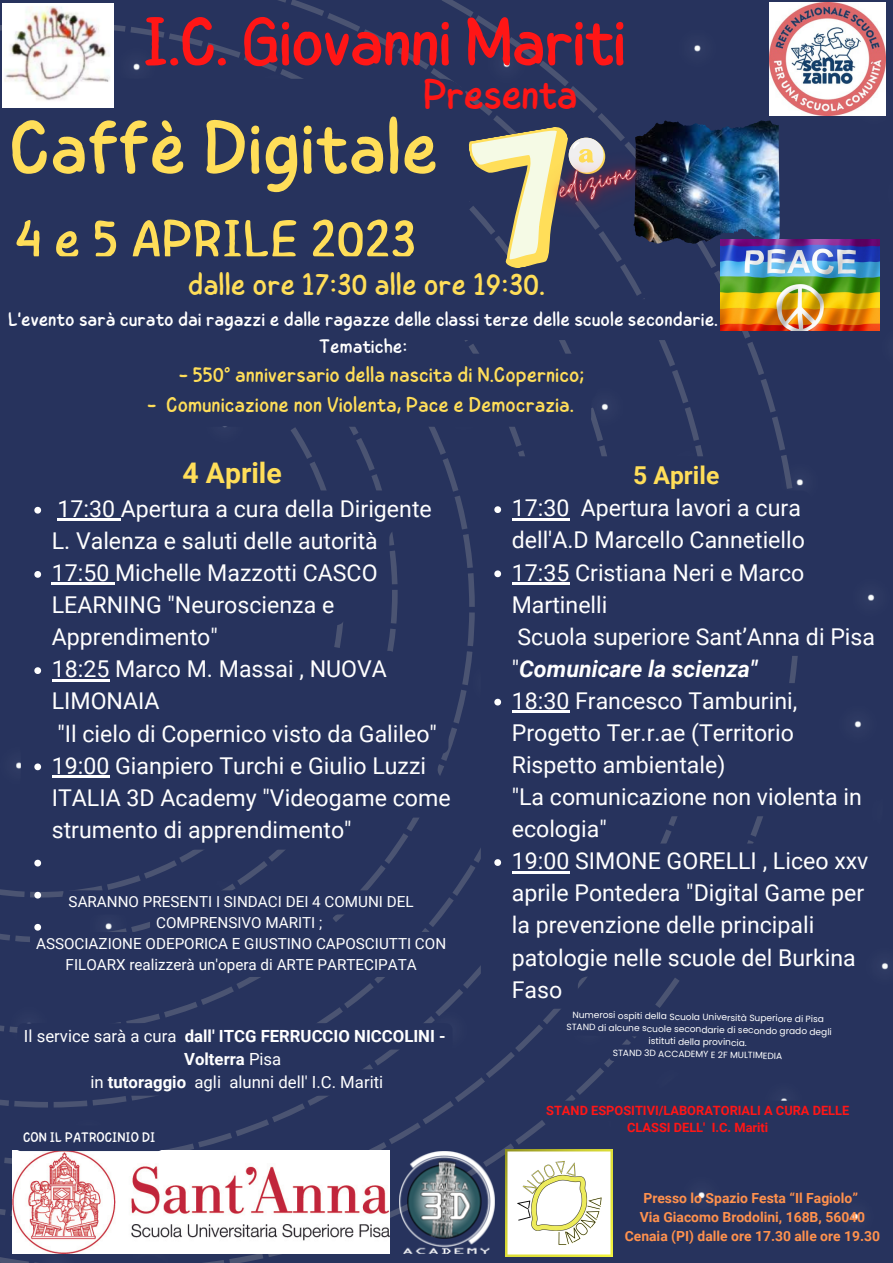
<style>
.page{position:relative;width:893px;height:1263px;background:#fff}
.page>*{position:absolute;margin:0;border:0;box-sizing:border-box;transform-origin:0 0}
.t1{font:76.35px "Childos Arabic";color:#ffde59}
.t2{font:69px "Childos Arabic";letter-spacing:-.02em;color:#ff1616}
.t3{font:54.68px "Childos Arabic";color:#ffde59}
.t4{font:42.75px "Childos Arabic";letter-spacing:-.02em;color:#ff1616}
.t5{font:31.88px "Childos Arabic";color:#fff}
.t6{font:30.67px "Childos Arabic";color:#ffde59}
.t7{font:700 28.42px "Roboto";color:#ffde59}
.t8{font:700 24.67px "Roboto";color:#ffde59}
.t9{font:23.17px/32.1px "Roboto";color:#fff}
.t10{font:21.38px "Childos Arabic";color:#ffde59}
.t11{font:19.65px/27px "Childos Arabic";color:#fff;text-align:center}
.t12{font:16.73px/23.1px "Roboto";color:#fff;text-align:center}
.t13{font:15.23px/20.9px "Roboto";color:#fff;text-align:center}
.t14{font:700 13.88px/19.1px "Roboto";color:#ff914d;text-align:center}
.t15{font:13.8px "Childos Arabic";color:#fff}
.t16{font:700 12.83px/17.5px "Roboto";color:#ff1616;text-align:center}
.t17{font:9.07px/12.5px "Poppins";color:#fff;text-align:center}
.s1{font-weight:700}
.s2{font-weight:700;font-style:italic}
</style>
<div class="page">
<div style="left:800px;top:1009px;width:93px;height:254px;background:#27335d"></div>
<div style="left:800px;top:25px;width:93px;height:431px;background:#27335d"></div>
<div style="left:0;top:0;width:800px;height:1263px;background:#27335d"></div>
<div style="left:0;top:0;width:718px;height:1221px;background:#27335d"></div>
<svg style="left:0;top:107px;width:548px;height:1000px;background:#29355e"></svg>
<svg style="left:0;top:427px;width:475px;height:607px;background:#29355e"></svg>
<div style="left:0;top:427px;width:345px;height:470px;background:#27335d"></div>
<img style="left:770px;top:2px;width:116px;height:113px">
<div style="left:0;top:79px;width:469px;height:177px;background:#27335d"></div>
<img style="left:2px;top:4px;width:112px;height:103px">
<div style="left:0;top:256px;width:734px;height:171px;background:#27335d"></div>
<img style="left:706px;top:120px;width:73px;height:110px">
<img style="left:720px;top:239px;width:160px;height:92px">
<svg style="left:467px;top:125px;width:23px;height:148px;background:#4a536c"></svg>
<img style="left:12px;top:1150px;width:378px;height:103px">
<img style="left:505px;top:1149px;width:107px;height:107px">
<img style="left:394px;top:1150px;width:106px;height:107px">
<div style="left:560px;top:1009px;width:276px;height:56px;background:#27335d"></div>
<div style="left:17px;top:1023px;width:435px;height:73px;background:#27335d"></div>
<div style="left:21px;top:452px;width:441px;height:398px;background:#27335d"></div>
<svg style="left:34px;top:507px;width:7px;height:7px"></svg>
<hr style="left:57px;top:519px;width:64px;height:2px;background:#fff">
<svg style="left:34px;top:571px;width:7px;height:7px"></svg>
<hr style="left:52px;top:583px;width:63px;height:2px;background:#fff">
<svg style="left:34px;top:667px;width:7px;height:7px"></svg>
<hr style="left:52px;top:679px;width:57px;height:2px;background:#fff">
<svg style="left:34px;top:763px;width:7px;height:7px"></svg>
<hr style="left:52px;top:775px;width:57px;height:2px;background:#fff">
<svg style="left:34px;top:860px;width:7px;height:6px"></svg>
<div style="left:481px;top:456px;width:412px;height:553px;background:#27335d"></div>
<svg style="left:494px;top:506px;width:7px;height:7px"></svg>
<hr style="left:512px;top:518px;width:57px;height:2px;background:#fff">
<svg style="left:494px;top:570px;width:7px;height:7px"></svg>
<hr style="left:512px;top:582px;width:57px;height:2px;background:#fff">
<svg style="left:494px;top:699px;width:7px;height:6px"></svg>
<hr style="left:512px;top:710px;width:57px;height:3px;background:#fff">
<svg style="left:494px;top:859px;width:7px;height:7px"></svg>
<hr style="left:512px;top:871px;width:57px;height:2px;background:#fff">
<div style="left:15px;top:1125px;width:149px;height:26px;background:#27335d"></div>
<div style="left:30px;top:890px;width:422px;height:87px;background:#27335d"></div>
<img style="left:490px;top:83px;width:216px;height:195px">
<div style="left:541px;top:1100px;width:313px;height:38px;background:#27335d"></div>
<h2 class="t2" style="left:142px;top:-7px;width:485px">I.C. Giovanni Mariti</h2>
<h3 class="t4" style="left:423px;top:64px;width:156px">Presenta</h3>
<h1 class="t1" style="left:9px;top:94px;width:431px">Caffè Digitale</h1>
<h3 class="t3" style="left:14px;top:201px;width:403px">4 e 5 APRILE 2023</h3>
<h3 class="t6" style="left:188px;top:262px;width:359px">dalle ore 17:30 alle ore 19:30.</h3>
<p class="t11" style="left:8px;top:306px;width:711px">L'evento sarà curato dai ragazzi e dalle ragazze delle classi terze delle scuole secondarie.<br>Tematiche:</p>
<p class="t10" style="left:179px;top:359px;width:406px">- 550° anniversario della nascita di N.Copernico;</p>
<p class="t10" style="left:147px;top:389px;width:428px">- Comunicazione non Violenta, Pace e Democrazia.</p>
<p class="t7" style="left:182px;top:457px;width:101px">4 Aprile</p>
<p class="t8" style="left:633px;top:461px;width:88px">5 Aprile</p>
<p class="t9" style="left:52px;top:493px;width:400px">17:30 Apertura a cura della Dirigente<br>L. Valenza e saluti delle autorità<br>17:50 Michelle Mazzotti CASCO<br>LEARNING "Neuroscienza e<br>Apprendimento"<br>18:25 Marco M. Massai , NUOVA<br>LIMONAIA<br>"Il cielo di Copernico visto da Galileo"<br>19:00 Gianpiero Turchi e Giulio Luzzi<br>ITALIA 3D Academy "Videogame come strumento di apprendimento"</p>
<p class="t13" style="left:36px;top:892px;width:411px">SARANNO PRESENTI I SINDACI DEI 4 COMUNI DEL COMPRENSIVO MARITI ;<br>ASSOCIAZIONE ODEPORICA E GIUSTINO CAPOSCIUTTI CON FILOARX realizzerà un'opera di ARTE PARTECIPATA</p>
<p class="t12" style="left:24px;top:1024px;width:423px">Il service sarà a cura <span class="s1">dall' ITCG FERRUCCIO NICCOLINI -<br>Volterra</span> Pisa<br>in <span class="s1">tutoraggio</span> agli alunni dell' I.C. Mariti</p>
<p class="t15" style="left:23px;top:1128px;width:134px">CON IL PATROCINIO DI</p>
<p class="t9" style="left:512px;top:492px;width:365px">17:30 Apertura lavori a cura dell'A.D Marcello Cannetiello<br>17:35 Cristiana Neri e Marco<br>Martinelli<br>Scuola superiore Sant’Anna di Pisa "<span class="s2">Comunicare la scienza"<br></span>18:30 Francesco Tamburini,<br>Progetto Ter.r.ae (Territorio<br>Rispetto ambientale)<br>"La comunicazione non violenta in ecologia"<br>19:00 SIMONE GORELLI , Liceo xxv aprile Pontedera "Digital Game per la prevenzione delle principali patologie nelle scuole del Burkina<br>Faso</p>
<h3 class="t5" style="left:553px;top:491px;width:89px">Saturn</h3>
<p class="t17" style="left:567px;top:1008px;width:267px;rotate:1deg">Numerosi ospiti della Scuola Università Superiore di Pisa STAND di alcune scuole secondarie di secondo grado degli istituti della provincia.<br>STAND 3D ACCADEMY E 2F MULTIMEDIA</p>
<p class="t16" style="left:546px;top:1102px;width:305px">STAND ESPOSITIVI/LABORATORIALI A CURA DELLE<br>CLASSI DELL' I.C. Mariti</p>
<p class="t14" style="left:625px;top:1188px;width:257px">Presso lo Spazio Festa “Il Fagiolo”<br>Via Giacomo Brodolini, 168B, 56040<br>Cenaia (PI) dalle ore 17.30 alle ore 19.30</p>
</div>
